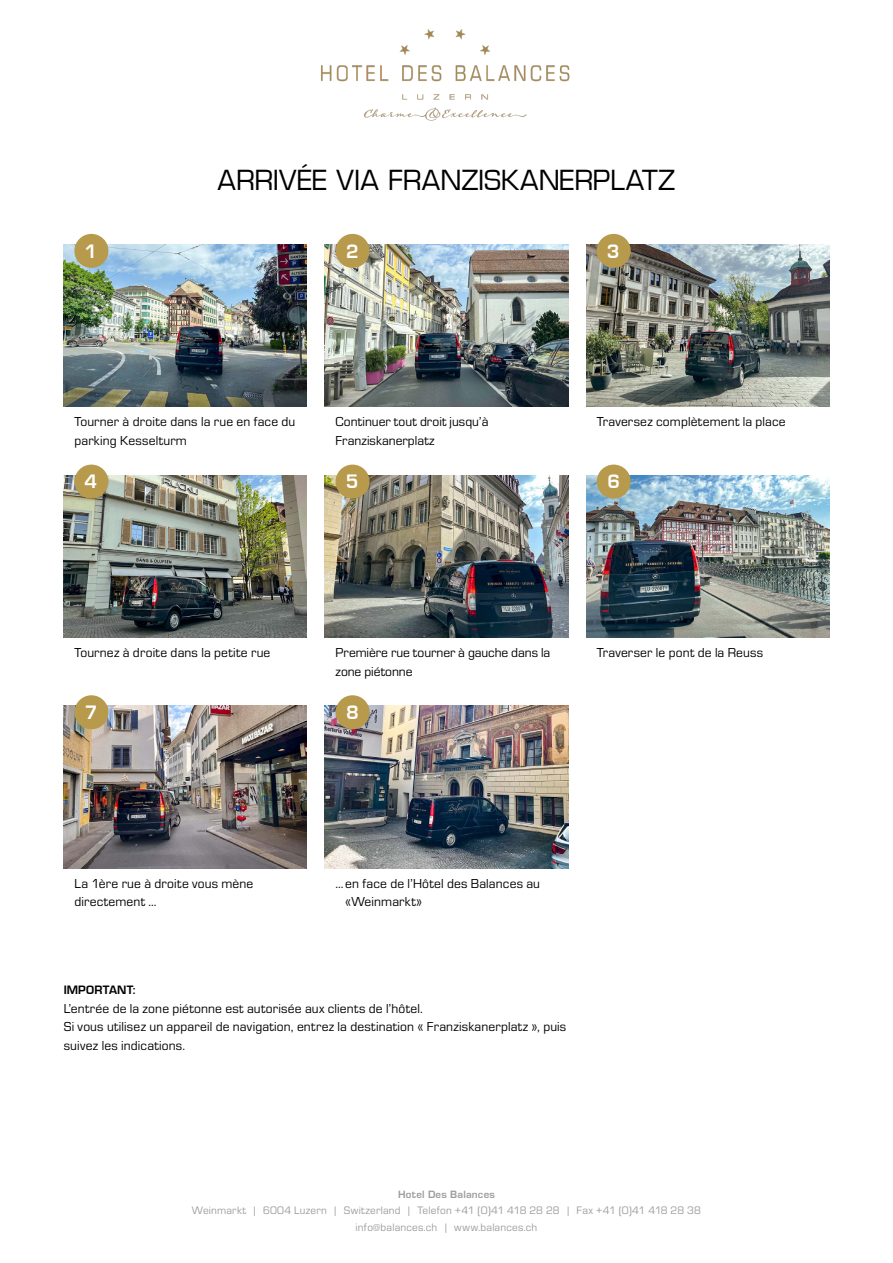
<style>
.page{position:relative;width:893px;height:1263px;background:#fff}
.page>*{position:absolute;margin:0;border:0;box-sizing:border-box;transform-origin:0 0}
.t1{font:27px "Eurostile";letter-spacing:-.005em;color:#000}
.t2{font:600 18px "Eurostile";color:#fff}
.t3{font:13.5px/18.8px "Eurostile";letter-spacing:.01em;color:#000}
.t4{font:11.25px/16.5px "Eurostile";letter-spacing:.02em;color:#9d9d9c;text-align:center}
.t5{font:600 11.25px "Eurostile";letter-spacing:.015em;color:#000}
.t6{font:600 9.75px "Eurostile";letter-spacing:.025em;color:#9d9d9c}
</style>
<div class="page">
<img style="left:64px;top:244px;width:243px;height:163px">
<img style="left:325px;top:244px;width:243px;height:163px">
<img style="left:586px;top:244px;width:243px;height:163px">
<img style="left:64px;top:475px;width:243px;height:162px">
<img style="left:325px;top:475px;width:243px;height:162px">
<img style="left:586px;top:475px;width:243px;height:162px">
<div style="left:74px;top:234px;width:34px;height:34px;background:#b79a4c;border-radius:50%"></div>
<div style="left:336px;top:234px;width:34px;height:34px;background:#b79a4c;border-radius:50%"></div>
<div style="left:597px;top:234px;width:34px;height:34px;background:#b79a4c;border-radius:50%"></div>
<div style="left:74px;top:465px;width:34px;height:34px;background:#b79a4c;border-radius:50%"></div>
<div style="left:336px;top:465px;width:34px;height:34px;background:#b79a4c;border-radius:50%"></div>
<div style="left:597px;top:465px;width:34px;height:34px;background:#b79a4c;border-radius:50%"></div>
<img style="left:321px;top:29px;width:249px;height:92px">
<img style="left:64px;top:706px;width:243px;height:162px">
<img style="left:325px;top:706px;width:243px;height:162px">
<div style="left:74px;top:695px;width:34px;height:34px;background:#b79a4c;border-radius:50%"></div>
<div style="left:336px;top:695px;width:34px;height:34px;background:#b79a4c;border-radius:50%"></div>
<h1 class="t1" style="left:218px;top:164px;width:459px">ARRIVÉE VIA FRANZISKANERPLATZ</h1>
<h2 class="t2" style="left:84px;top:240px;width:14px">1</h2>
<h2 class="t2" style="left:346px;top:240px;width:14px">2</h2>
<h2 class="t2" style="left:607px;top:240px;width:14px">3</h2>
<p class="t3" style="left:74px;top:412px;width:222px">Tourner à droite dans la rue en face du</p>
<p class="t3" style="left:597px;top:412px;width:191px">Traversez complètement la place</p>
<p class="t3" style="left:74px;top:431px;width:114px">parking Kesselturm</p>
<p class="t3" style="left:336px;top:412px;width:154px">Continuer tout droit jusqu’à<br>Franziskanerplatz</p>
<h2 class="t2" style="left:84px;top:470px;width:14px">4</h2>
<h2 class="t2" style="left:346px;top:470px;width:14px">5</h2>
<h2 class="t2" style="left:607px;top:470px;width:14px">6</h2>
<p class="t3" style="left:74px;top:642px;width:198px">Tournez à droite dans la petite rue</p>
<p class="t3" style="left:336px;top:642px;width:216px">Première rue tourner à gauche dans la zone piétonne</p>
<p class="t3" style="left:597px;top:642px;width:168px">Traverser le pont de la Reuss</p>
<h2 class="t2" style="left:85px;top:701px;width:14px">7</h2>
<h2 class="t2" style="left:346px;top:701px;width:14px">8</h2>
<p class="t3" style="left:74px;top:873px;width:181px">La 1ère rue à droite vous mène directement …</p>
<p class="t3" style="left:345px;top:873px;width:196px;text-indent:-10px">… en face de l’Hôtel des Balances au «Weinmarkt»</p>
<p class="t5" style="left:64px;top:982px;width:74px">IMPORTANT:</p>
<p class="t3" style="left:64px;top:998px;width:504px">L’entrée de la zone piétonne est autorisée aux clients de l’hôtel.<br>Si vous utilisez un appareil de navigation, entrez la destination « Franziskanerplatz », puis suivez les indications.</p>
<p class="t6" style="left:398px;top:1188px;width:98px">Hotel Des Balances</p>
<p class="t4" style="left:192px;top:1201px;width:511px">Weinmarkt | 6004 Luzern | Switzerland | Telefon +41 (0)41 418 28 28 | Fax +41 (0)41 418 28 38 info@balances.ch | www.balances.ch</p>
</div>
